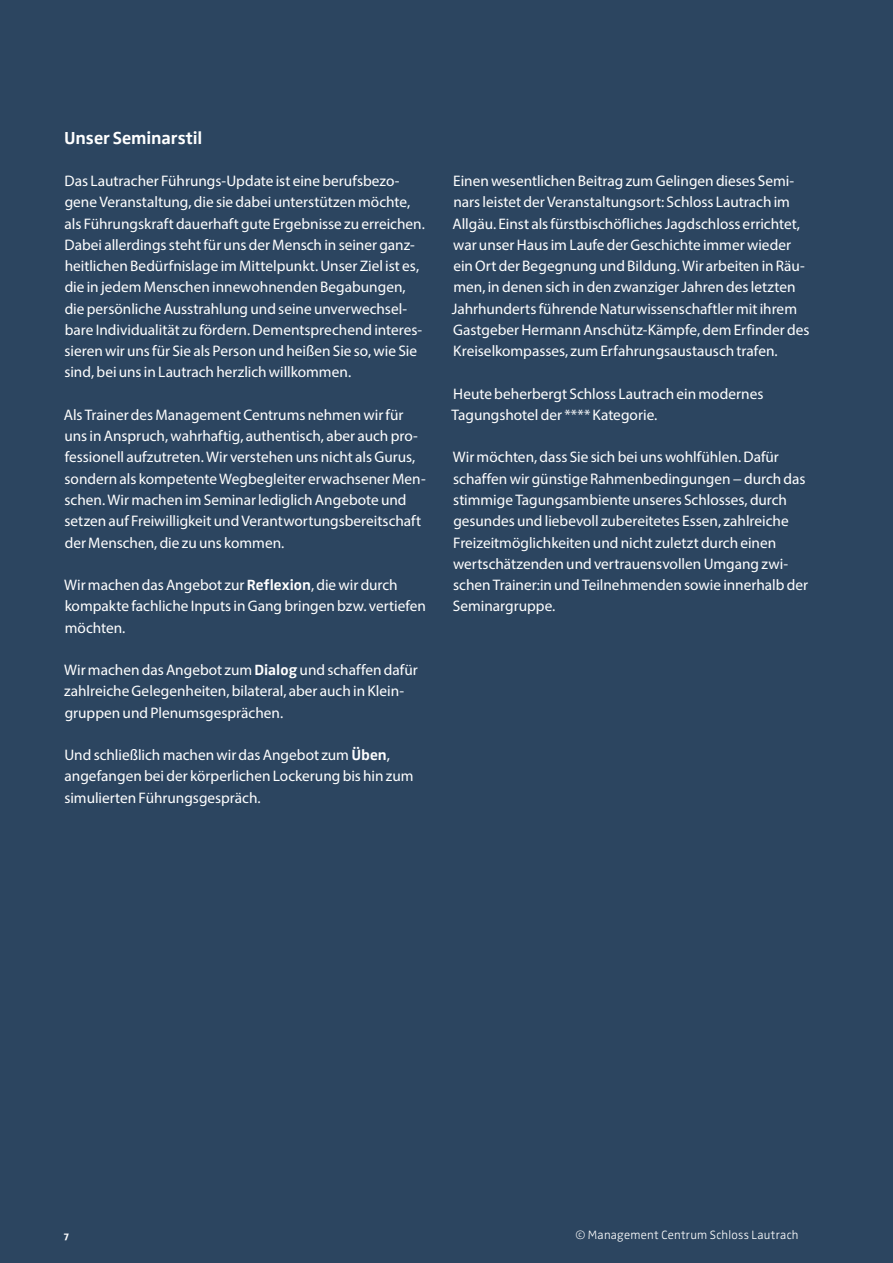
<style>
.page{position:relative;width:893px;height:1263px;background:#2c4560}
.page>*{position:absolute;margin:0;border:0;box-sizing:border-box;transform-origin:0 0}
.A_Mengentext_10pt_ne{font:700 18px "Zwo Pro";letter-spacing:-.005em;color:#fff}
.A_Mengentext_10pt_ne-2{font:15.3px/21.3px "Myriad Pro";color:#fff}
.A_Mengentext_8_2pt{font:300 12.45px "Zwo Pro";letter-spacing:.02em;color:#fff}
.t1{font:700 10.5px "Zwo Pro";color:#fff}
.s1{font-family:"Zwo Pro";font-weight:700}
</style>
<div class="page">
<p class="A_Mengentext_10pt_ne" style="left:64px;top:124px;width:140px">Unser Seminarstil</p>
<p class="A_Mengentext_10pt_ne-2" style="left:64px;top:170px;width:362px">Das Lautracher Führungs-Update ist eine berufsbezo&shy;gene Veranstaltung, die sie dabei unterstützen möchte, als Führungskraft dauerhaft gute Ergebnisse zu erreichen.<br>Dabei allerdings steht für uns der Mensch in seiner ganz&shy;heitlichen Bedürfnislage im Mittelpunkt. Unser Ziel ist es, die in jedem Menschen innewohnenden Begabungen, die persönliche Ausstrahlung und seine unverwechsel&shy;bare Individualität zu fördern. Dementsprechend interes&shy;sieren wir uns für Sie als Person und heißen Sie so, wie Sie sind, bei uns in Lautrach herzlich willkommen.</p>
<p class="A_Mengentext_10pt_ne-2" style="left:64px;top:404px;width:363px">Als Trainer des Management Centrums nehmen wir für uns in Anspruch, wahrhaftig, authentisch, aber auch pro&shy;fessionell aufzutreten. Wir verstehen uns nicht als Gurus, sondern als kompetente Wegbegleiter erwachsener Men&shy;schen. Wir machen im Seminar lediglich Angebote und setzen auf Freiwilligkeit und Verantwortungsbereitschaft der Menschen, die zu uns kommen.</p>
<p class="A_Mengentext_10pt_ne-2" style="left:64px;top:574px;width:363px">Wir machen das Angebot zur <span class="s1">Reflexion</span>, die wir durch kompakte fachliche Inputs in Gang bringen bzw. vertiefen möchten.</p>
<p class="A_Mengentext_10pt_ne-2" style="left:64px;top:659px;width:355px">Wir machen das Angebot zum <span class="s1">Dialog</span> und schaffen dafür zahlreiche Gelegenheiten, bilateral, aber auch in Klein&shy;gruppen und Plenumsgesprächen.</p>
<p class="A_Mengentext_10pt_ne-2" style="left:64px;top:744px;width:351px">Und schließlich machen wir das Angebot zum <span class="s1">Üben</span>, angefangen bei der körperlichen Lockerung bis hin zum simulierten Führungsgespräch.</p>
<p class="A_Mengentext_10pt_ne-2" style="left:452px;top:170px;width:359px">Einen wesentlichen Beitrag zum Gelingen dieses Semi&shy;nars leistet der Veranstaltungsort: Schloss Lautrach im Allgäu. Einst als fürstbischöfliches Jagdschloss errichtet, war unser Haus im Laufe der Geschichte immer wieder ein Ort der Begegnung und Bildung. Wir arbeiten in Räu&shy;men, in denen sich in den zwanziger Jahren des letzten Jahrhunderts führende Naturwissenschaftler mit ihrem Gastgeber Hermann Anschütz-Kämpfe, dem Erfinder des Kreiselkompasses, zum Erfahrungsaustausch trafen.</p>
<p class="A_Mengentext_10pt_ne-2" style="left:452px;top:383px;width:313px">Heute beherbergt Schloss Lautrach ein modernes<br>Tagungshotel der **** Kategorie.</p>
<p class="A_Mengentext_10pt_ne-2" style="left:453px;top:446px;width:357px">Wir möchten, dass Sie sich bei uns wohlfühlen. Dafür schaffen wir günstige Rahmenbedingungen − durch das stimmige Tagungsambiente unseres Schlosses, durch gesundes und liebevoll zubereitetes Essen, zahlreiche Freizeitmöglichkeiten und nicht zuletzt durch einen wertschätzenden und vertrauensvollen Umgang zwi&shy;schen Trainer:in und Teilnehmenden sowie innerhalb der Seminargruppe.</p>
<p class="t1" style="left:64px;top:1228px;width:7px">7</p>
<p class="A_Mengentext_8_2pt" style="left:575px;top:1225px;width:225px">© Management Centrum Schloss Lautrach</p>
</div>
